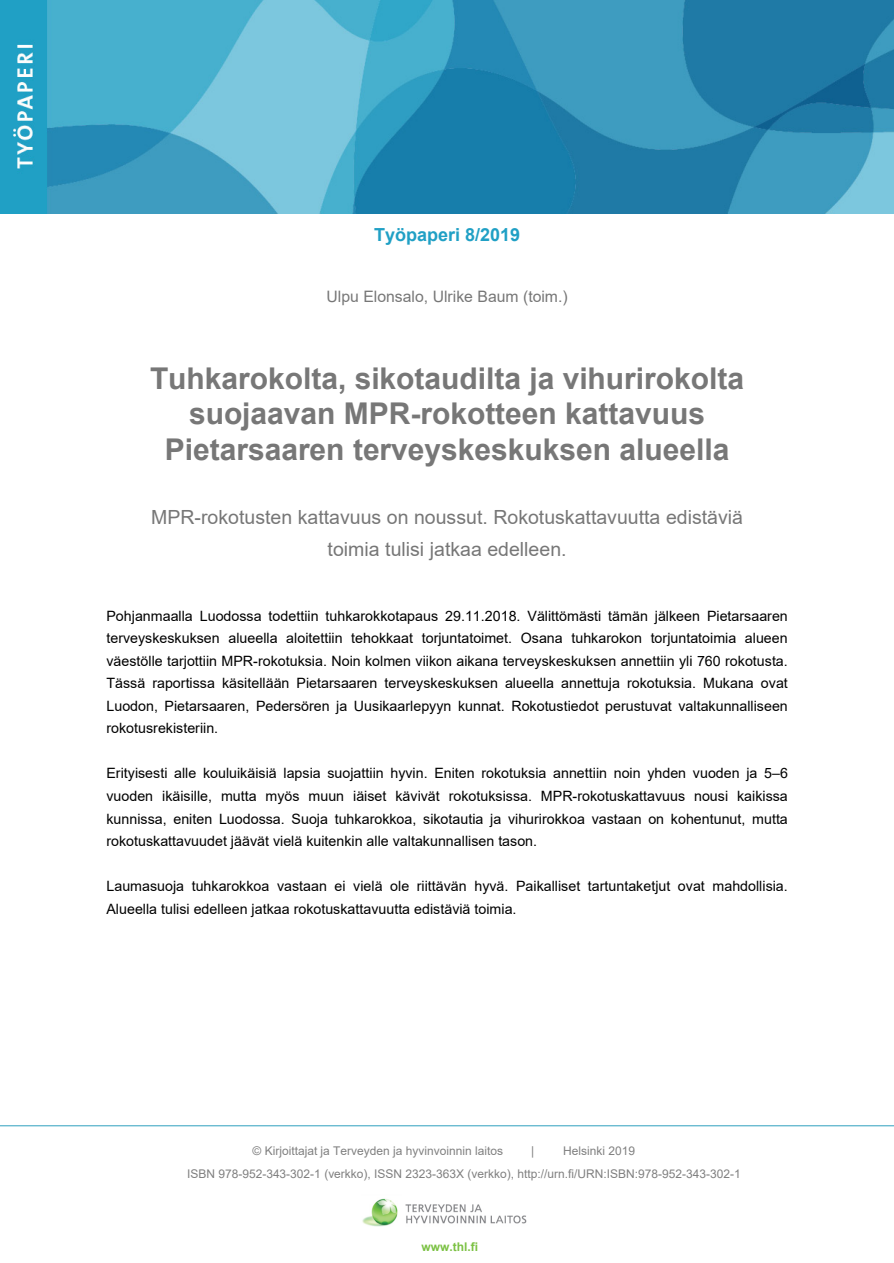
<style>
.page{position:relative;width:894px;height:1263px;background:#fff}
.page>*{position:absolute;margin:0;border:0;box-sizing:border-box;transform-origin:0 0}
.t1{font:700 30px/36px "Arial";color:#777;text-align:center}
.t2{font:19.5px/31.7px "Arial";color:#777;text-align:center}
.t3{font:700 18px "Arial";color:#20a0c5}
.t4{font:15.75px "Arial";color:#777}
.t5{font:14.25px/22.5px "Arial";color:#000;text-align:justify}
.t6{font:12px/22.5px "Arial";color:#808080}
.t7{font:700 12px "Arial";color:#7bc143}
</style>
<div class="page">
<img style="left:0;top:0;width:893px;height:213px">
<img style="left:362px;top:1198px;width:165px;height:29px">
<hr style="left:0;top:1125px;width:893px;height:1px;background:#46aac5">
<p class="t3" style="left:374px;top:222px;width:147px">Työpaperi 8/2019</p>
<p class="t4" style="left:326px;top:286px;width:242px">Ulpu Elonsalo, Ulrike Baum (toim.)</p>
<p class="t1" style="left:150px;top:360px;width:595px">Tuhkarokolta, sikotaudilta ja vihurirokolta suojaavan MPR-rokotteen kattavuus<br>Pietarsaaren terveyskeskuksen alueella</p>
<p class="t2" style="left:151px;top:501px;width:593px">MPR-rokotusten kattavuus on noussut. Rokotuskattavuutta edistäviä toimia tulisi jatkaa edelleen.</p>
<p class="t5" style="left:106px;top:604px;width:682px">Pohjanmaalla Luodossa todettiin tuhkarokkotapaus 29.11.2018. Välittömästi tämän jälkeen Pietarsaaren terveyskeskuksen alueella aloitettiin tehokkaat torjuntatoimet. Osana tuhkarokon torjuntatoimia alueen väestölle tarjottiin MPR-rokotuksia. Noin kolmen viikon aikana terveyskeskuksen annettiin yli 760 rokotusta.<br>Tässä raportissa käsitellään Pietarsaaren terveyskeskuksen alueella annettuja rokotuksia. Mukana ovat Luodon, Pietarsaaren, Pedersören ja Uusikaarlepyyn kunnat. Rokotustiedot perustuvat valtakunnalliseen rokotusrekisteriin.</p>
<p class="t5" style="left:106px;top:762px;width:682px">Erityisesti alle kouluikäisiä lapsia suojattiin hyvin. Eniten rokotuksia annettiin noin yhden vuoden ja 5–6 vuoden ikäisille, mutta myös muun iäiset kävivät rokotuksissa. MPR-rokotuskattavuus nousi kaikissa kunnissa, eniten Luodossa. Suoja tuhkarokkoa, sikotautia ja vihurirokkoa vastaan on kohentunut, mutta rokotuskattavuudet jäävät vielä kuitenkin alle valtakunnallisen tason.</p>
<p class="t5" style="left:106px;top:875px;width:682px">Laumasuoja tuhkarokkoa vastaan ei vielä ole riittävän hyvä. Paikalliset tartuntaketjut ovat mahdollisia.<br>Alueella tulisi edelleen jatkaa rokotuskattavuutta edistäviä toimia.</p>
<p class="t6" style="left:252px;top:1140px;width:252px">© Kirjoittajat ja Terveyden ja hyvinvoinnin laitos</p>
<p class="t6" style="left:531px;top:1140px;width:5px">|</p>
<p class="t6" style="left:187px;top:1140px;width:555px;text-indent:376px">Helsinki 2019<br>ISBN 978-952-343-302-1 (verkko), ISSN 2323-363X (verkko), http://urn.fi/URN:ISBN:978-952-343-302-1</p>
<p class="t7" style="left:421px;top:1238px;width:58px">www.thl.fi</p>
</div>
